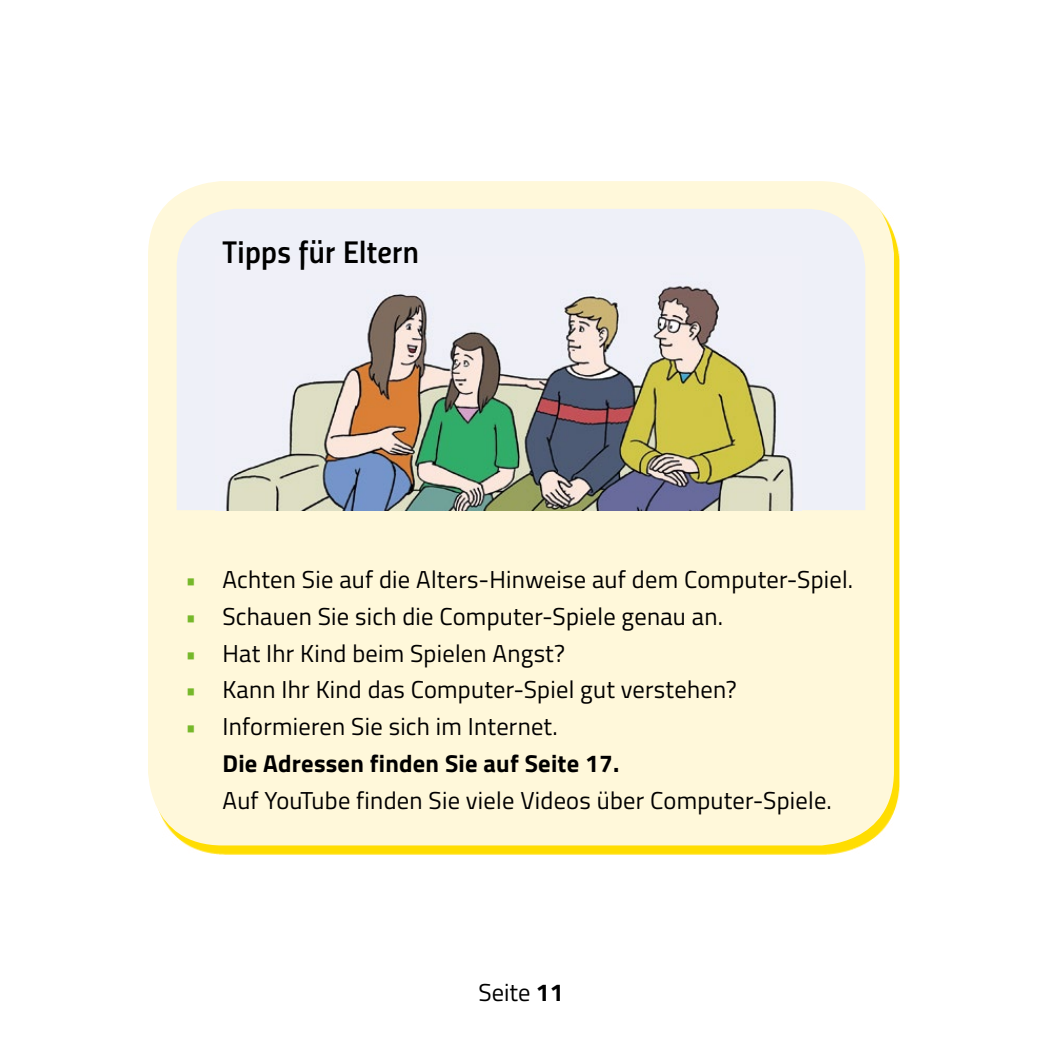
<style>
.page{position:relative;width:1042px;height:1042px;background:#fff}
.page>*{position:absolute;margin:0;border:0;box-sizing:border-box;transform-origin:0 0}
.t1{font:31.5px "Titillium Semibold Upright";letter-spacing:.01em;color:#000}
.t2{font:24.5px "Titillium";letter-spacing:.01em;color:#000}
.t3{font:700 24.5px/36.8px "Titillium";letter-spacing:.01em;color:#000}
.s1{color:#76b82a}
.s2{font-weight:400;color:#76b82a}
.s3{font-weight:400}
.s4{font-weight:700}
</style>
<div class="page">
<svg style="left:152px;top:189px;width:748px;height:665px;fill:#ffdd01"></svg>
<div style="left:148px;top:181px;width:746px;height:664px;background:#fff8da;border-radius:74px"></div>
<div style="left:177px;top:209px;width:688px;height:301px;background:#eef0f8"></div>
<img style="left:215px;top:257px;width:586px;height:253px">
<p class="t1" style="left:223px;top:227px;width:198px">Tipps für Eltern</p>
<p class="t2" style="left:185px;top:561px;width:669px"><span class="s1">•</span> Achten Sie auf die Alters-Hinweise auf dem Computer-Spiel.</p>
<p class="t2" style="left:185px;top:598px;width:539px"><span class="s1">•</span> Schauen Sie sich die Computer-Spiele genau an.</p>
<p class="t2" style="left:185px;top:635px;width:381px"><span class="s1">•</span> Hat Ihr Kind beim Spielen Angst?</p>
<p class="t2" style="left:185px;top:672px;width:553px"><span class="s1">•</span> Kann Ihr Kind das Computer-Spiel gut verstehen?</p>
<p class="t3" style="left:222px;top:707px;width:398px;text-indent:-37px"><span class="s2">•</span> <span class="s3">Informieren Sie sich im Internet.<br></span>Die Adressen finden Sie auf Seite 17.</p>
<p class="t2" style="left:222px;top:782px;width:611px">Auf YouTube finden Sie viele Videos über Computer-Spiele.</p>
<p class="t2" style="left:478px;top:975px;width:86px">Seite <span class="s4">11</span></p>
</div>
